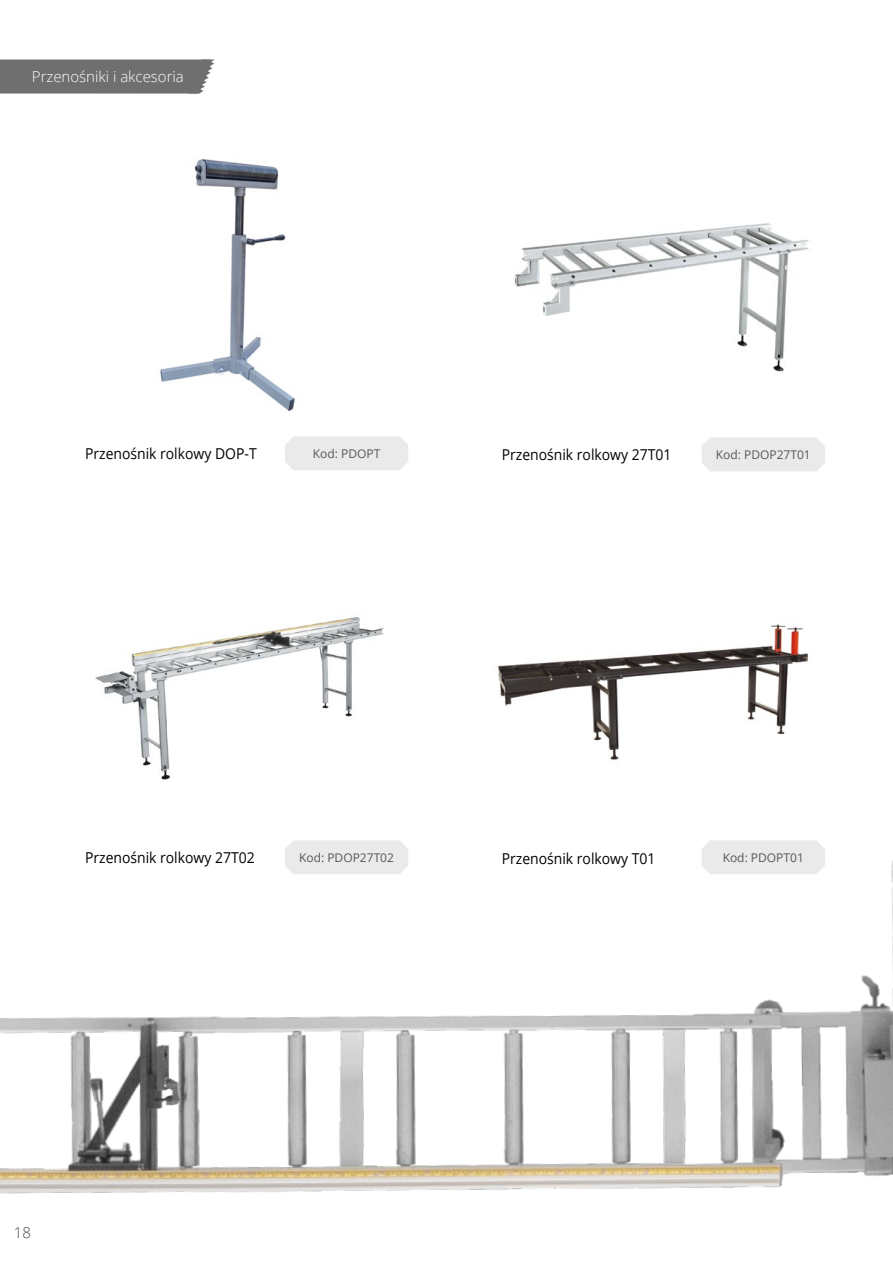
<style>
.page{position:relative;width:893px;height:1263px;background:#fff}
.page>*{position:absolute;margin:0;border:0;box-sizing:border-box;transform-origin:0 0}
.t1{font:15px "Open Sans";color:#000;scale:.93 1}
.t2{font:300 15px "Open Sans";color:#fff}
.t3{font:300 15px "Open Sans";color:#4a494b}
.t4{font:12px "Open Sans";color:#575756}
</style>
<div class="page">
<img style="left:0;top:779px;width:893px;height:415px">
<div style="left:0;top:60px;width:214px;height:34px;background:#706f6f"></div>
<img style="left:514px;top:223px;width:295px;height:149px">
<div style="left:702px;top:437px;width:123px;height:34px;background:#eaeaea"></div>
<img style="left:160px;top:159px;width:135px;height:253px">
<div style="left:285px;top:436px;width:123px;height:34px;background:#eaeaea"></div>
<img style="left:95px;top:617px;width:289px;height:162px">
<div style="left:285px;top:840px;width:123px;height:34px;background:#eaeaea"></div>
<div style="left:702px;top:840px;width:123px;height:34px;background:#eaeaea"></div>
<img style="left:497px;top:624px;width:311px;height:136px">
<p class="t2" style="left:32px;top:67px;width:153px">Przenośniki i akcesoria</p>
<p class="t1" style="left:85px;top:443px;width:186px">Przenośnik rolkowy DOP-T</p>
<p class="t4" style="left:313px;top:445px;width:69px">Kod: PDOPT</p>
<p class="t1" style="left:502px;top:444px;width:184px">Przenośnik rolkowy 27T01</p>
<p class="t4" style="left:716px;top:446px;width:96px">Kod: PDOP27T01</p>
<p class="t1" style="left:85px;top:847px;width:184px">Przenośnik rolkowy 27T02</p>
<p class="t4" style="left:299px;top:849px;width:96px">Kod: PDOP27T02</p>
<p class="t1" style="left:502px;top:848px;width:167px">Przenośnik rolkowy T01</p>
<p class="t4" style="left:723px;top:849px;width:83px">Kod: PDOPT01</p>
<p class="t3" style="left:14px;top:1222px;width:19px">18</p>
</div>
